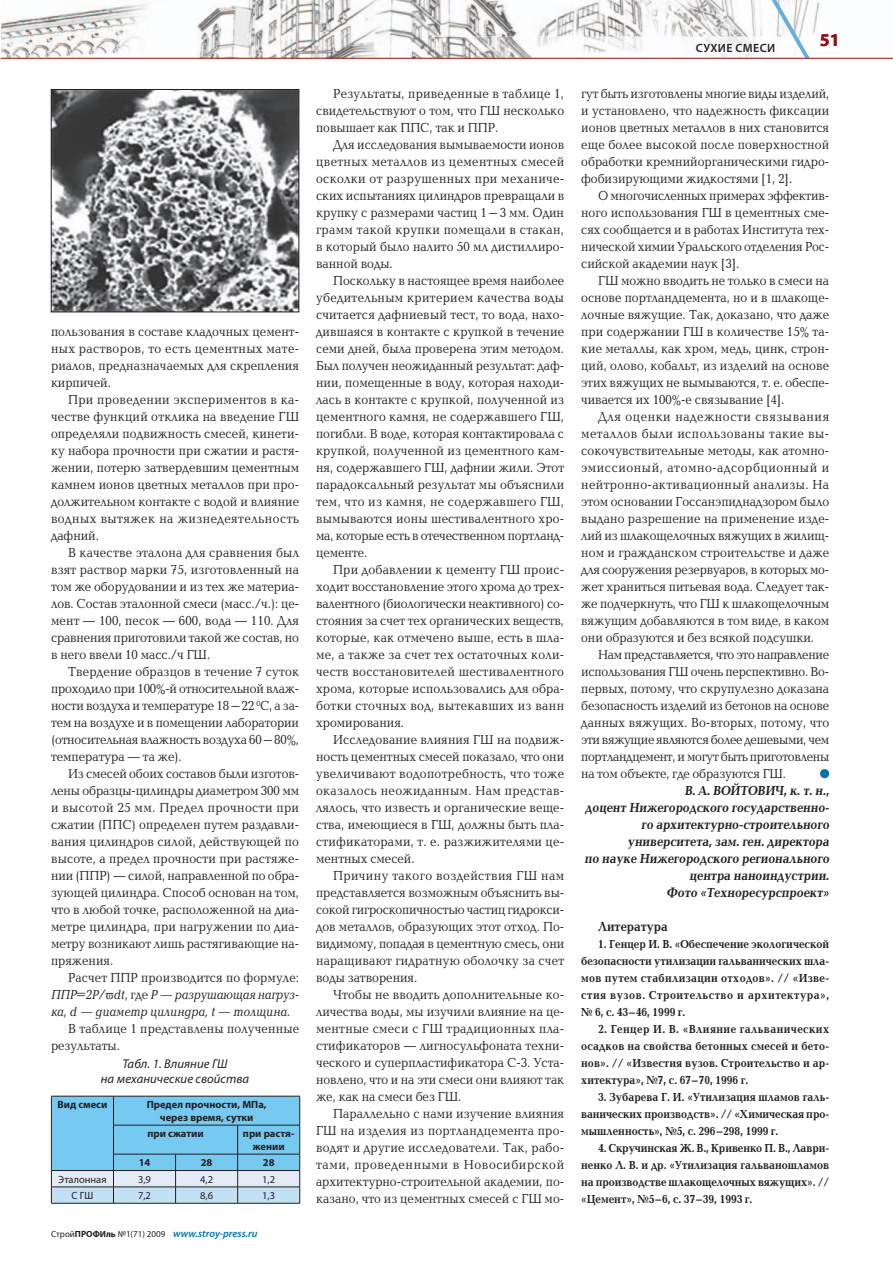
<style>
.page{position:relative;width:893px;height:1263px;background:#fff}
.page>*{position:absolute;margin:0;border:0;box-sizing:border-box;transform-origin:0 0}
.t1{font:700 18px "Myriad Pro";color:#941114}
.t2{font:13.5px/17px "Baltica C";color:#231f20;text-align:justify;scale:.9 1}
.t3{font:700 13.5px/17px "Baltica C";color:#231f20;text-align:right;scale:.9 1}
.t4{font:italic 13.5px/17px "Baltica C";color:#231f20;text-align:justify;scale:.9 1}
.t5{font:italic 12.75px/15px "Myriad Pro";letter-spacing:.005em;color:#231f20;text-align:center}
.t6{font:700 12px/17px "Baltica C";color:#231f20;text-align:justify;scale:.9 1}
.t7{font:600 12px "Myriad Pro";letter-spacing:.025em;color:#231f20}
.t8{font:700 10.5px/12.6px "Myriad Pro";color:#231f20;text-align:center}
.t9{font:italic 600 10.5px "Myriad Pro";color:#0073ae}
.t10{font:10.5px "Myriad Pro";color:#231f20}
.s1{font-style:normal}
.s2{font-weight:400;font-style:normal;font-size:9px;color:#231f20}
.s3{font-weight:700;font-style:normal;font-size:9px;color:#231f20}
</style>
<div class="page">
<img style="left:1px;top:0;width:892px;height:58px">
<img style="left:434px;top:37px;width:328px;height:21px">
<svg style="left:762px;top:0;width:48px;height:58px"></svg>
<hr style="left:1px;top:58px;width:892px;height:1px;background:#941114">
<svg style="left:51px;top:1096px;width:249px;height:107px;background:#8bc7e5"></svg>
<hr style="left:51px;top:1203px;width:249px;height:1px;background:#231f20">
<div style="left:820px;top:769px;width:9px;height:9px;background:#0073ae;border-radius:50%"></div>
<img style="left:53px;top:91px;width:244px;height:219px">
<div style="left:51px;top:89px;width:248px;height:223px;border:1px solid #231f20"></div>
<p class="t2" style="left:51px;top:324px;width:277px">пользования в составе кладочных цемент&shy;ных растворов, то есть цементных мате&shy;риалов, предназначаемых для скрепления кирпичей.</p>
<p class="t2" style="left:51px;top:392px;width:277px;text-indent:17px">При проведении экспериментов в ка&shy;честве функций отклика на введение ГШ определяли подвижность смесей, кинети&shy;ку набора прочности при сжатии и растя&shy;жении, потерю затвердевшим цементным камнем ионов цветных металлов при про&shy;должительном контакте с водой и влияние водных вытяжек на жизнедеятельность дафний.</p>
<p class="t2" style="left:51px;top:545px;width:277px;text-indent:17px">В качестве эталона для сравнения был взят раствор марки 75, изготовленный на том же оборудовании и из тех же материа&shy;лов. Состав эталонной смеси (масс./ч.): це&shy;мент — 100, песок — 600, вода — 110. Для сравнения приготовили такой же состав, но в него ввели 10 масс./ч ГШ.</p>
<p class="t2" style="left:51px;top:665px;width:277px;text-indent:17px">Твердение образцов в течение 7 суток проходило при 100%-й относительной влаж&shy;ности воздуха и температуре 18–22 <sup>0</sup>С, а за&shy;тем на воздухе и в помещении лаборатории (относительная влажность воздуха 60–80%, температура — та же).</p>
<p class="t2" style="left:51px;top:767px;width:277px;text-indent:17px">Из смесей обоих составов были изготов&shy;лены образцы-цилиндры диаметром 300 мм и высотой 25 мм. Предел прочности при сжатии (ППС) определен путем раздавли&shy;вания цилиндров силой, действующей по высоте, а предел прочности при растяже&shy;нии (ППР) — силой, направленной по обра&shy;зующей цилиндра. Способ основан на том, что в любой точке, расположенной на диа&shy;метре цилиндра, при нагружении по диа&shy;метру возникают лишь растягивающие на&shy;пряжения.</p>
<p class="t4" style="left:51px;top:971px;width:277px;text-indent:17px"><span class="s1">Расчет ППР производится по формуле:<br></span>ППР=2Р/ dt<span class="s1">, где</span> Р — разрушающая нагруз&shy;ка, d — диаметр цилиндра, t — толщина.</p>
<p class="t2" style="left:51px;top:1022px;width:277px;text-indent:17px">В таблице 1 представлены полученные результаты.</p>
<p class="t5" style="left:101px;top:1058px;width:150px">Табл. 1. Влияние ГШ<br>на механические свойства</p>
<p class="t8" style="left:58px;top:1099px;width:51px">Вид смеси</p>
<p class="t8" style="left:147px;top:1099px;width:121px">Предел прочности, МПа, через время, сутки</p>
<p class="t8" style="left:147px;top:1128px;width:58px">при сжатии</p>
<p class="t8" style="left:243px;top:1128px;width:53px">при растя&shy;жении</p>
<p class="t8" style="left:139px;top:1157px;width:13px">14</p>
<p class="t8" style="left:201px;top:1157px;width:13px">28</p>
<p class="t8" style="left:263px;top:1157px;width:13px">28</p>
<p class="t10" style="left:58px;top:1175px;width:50px">Эталонная</p>
<p class="t10" style="left:138px;top:1175px;width:14px">3,9</p>
<p class="t10" style="left:200px;top:1175px;width:14px">4,2</p>
<p class="t10" style="left:262px;top:1175px;width:14px">1,2</p>
<p class="t10" style="left:72px;top:1191px;width:23px">С ГШ</p>
<p class="t10" style="left:138px;top:1191px;width:14px">7,2</p>
<p class="t10" style="left:200px;top:1191px;width:14px">8,6</p>
<p class="t10" style="left:262px;top:1191px;width:14px">1,3</p>
<p class="t9" style="left:51px;top:1230px;width:208px"><span class="s2">Cтрой</span><span class="s3">ПРОФИль</span> <span class="s2">№1(71) 2009</span> www.stroy-press.ru</p>
<p class="t2" style="left:316px;top:86px;width:277px;text-indent:17px">Результаты, приведенные в таблице 1, свидетельствуют о том, что ГШ несколько повышает как ППС, так и ППР.</p>
<p class="t2" style="left:316px;top:137px;width:277px;text-indent:17px">Для исследования вымываемости ионов цветных металлов из цементных смесей осколки от разрушенных при механиче&shy;ских испытаниях цилиндров превращали в крупку с размерами частиц 1–3 мм. Один грамм такой крупки помещали в стакан, в который было налито 50 мл дистиллиро&shy;ванной воды.</p>
<p class="t2" style="left:316px;top:273px;width:277px;text-indent:17px">Поскольку в настоящее время наиболее убедительным критерием качества воды считается дафниевый тест, то вода, нахо&shy;дившаяся в контакте с крупкой в течение семи дней, была проверена этим методом.<br>Был получен неожиданный результат: даф&shy;нии, помещенные в воду, которая находи&shy;лась в контакте с крупкой, полученной из цементного камня, не содержавшего ГШ, погибли. В воде, которая контактировала с крупкой, полученной из цементного кам&shy;ня, содержавшего ГШ, дафнии жили. Этот парадоксальный результат мы объяснили тем, что из камня, не содержавшего ГШ, вымываются ионы шестивалентного хро&shy;ма, которые есть в отечественном портланд&shy;цементе.</p>
<p class="t2" style="left:316px;top:563px;width:277px;text-indent:17px">При добавлении к цементу ГШ проис&shy;ходит восстановление этого хрома до трех&shy;валентного (биологически неактивного) со&shy;стояния за счет тех органических веществ, которые, как отмечено выше, есть в шла&shy;ме, а также за счет тех остаточных коли&shy;честв восстановителей шестивалентного хрома, которые использовались для обра&shy;ботки сточных вод, вытекавших из ванн хромирования.</p>
<p class="t2" style="left:316px;top:733px;width:277px;text-indent:17px">Исследование влияния ГШ на подвиж&shy;ность цементных смесей показало, что они увеличивают водопотребность, что тоже оказалось неожиданным. Нам представ&shy;лялось, что известь и органические веще&shy;ства, имеющиеся в ГШ, должны быть пла&shy;стификаторами, т. е. разжижителями це&shy;ментных смесей.</p>
<p class="t2" style="left:316px;top:869px;width:277px;text-indent:17px">Причину такого воздействия ГШ нам представляется возможным объяснить вы&shy;сокой гигроскопичностью частиц гидрокси&shy;дов металлов, образующих этот отход. По&shy;видимому, попадая в цементную смесь, они наращивают гидратную оболочку за счет воды затворения.</p>
<p class="t2" style="left:316px;top:988px;width:277px;text-indent:17px">Чтобы не вводить дополнительные ко&shy;личества воды, мы изучили влияние на це&shy;ментные смеси с ГШ традиционных пла&shy;стификаторов — лигносульфоната техни&shy;ческого и суперпластификатора С-3. Уста&shy;новлено, что и на эти смеси они влияют так же, как на смеси без ГШ.</p>
<p class="t2" style="left:316px;top:1107px;width:277px;text-indent:17px">Параллельно с нами изучение влияния ГШ на изделия из портландцемента про&shy;водят и другие исследователи. Так, рабо&shy;тами, проведенными в Новосибирской архитектурно-строительной академии, по&shy;казано, что из цементных смесей с ГШ мо-</p>
<p class="t7" style="left:696px;top:44px;width:81px">СУХИЕ СМЕСИ</p>
<h1 class="t1" style="left:820px;top:34px;width:21px">51</h1>
<p class="t2" style="left:581px;top:86px;width:277px">гут быть изготовлены многие виды изделий, и установлено, что надежность фиксации ионов цветных металлов в них становится еще более высокой после поверхностной обработки кремнийорганическими гидро&shy;фобизирующими жидкостями [1, 2].</p>
<p class="t2" style="left:581px;top:188px;width:277px;text-indent:17px">О многочисленных примерах эффектив&shy;ного использования ГШ в цементных сме&shy;сях сообщается и в работах Института тех&shy;нической химии Уральского отделения Рос&shy;сийской академии наук [3].</p>
<p class="t2" style="left:581px;top:273px;width:277px;text-indent:17px">ГШ можно вводить не только в смеси на основе портландцемента, но и в шлакоще&shy;лочные вяжущие. Так, доказано, что даже при содержании ГШ в количестве 15% та&shy;кие металлы, как хром, медь, цинк, строн&shy;ций, олово, кобальт, из изделий на основе этих вяжущих не вымываются, т. е. обеспе&shy;чивается их 100%-е связывание [4].</p>
<p class="t2" style="left:581px;top:409px;width:277px;text-indent:17px">Для оценки надежности связывания металлов были использованы такие вы&shy;сокочувствительные методы, как атомно&shy;эмиссионый, атомно-адсорбционный и нейтронно-активационный анализы. На этом основании Госсанэпиднадзором было выдано разрешение на применение изде&shy;лий из шлакощелочных вяжущих в жилищ&shy;ном и гражданском строительстве и даже для сооружения резервуаров, в которых мо&shy;жет храниться питьевая вода. Следует так&shy;же подчеркнуть, что ГШ к шлакощелочным вяжущим добавляются в том виде, в каком они образуются и без всякой подсушки.</p>
<p class="t2" style="left:581px;top:648px;width:277px;text-indent:17px">Нам представляется, что это направление использования ГШ очень перспективно. Во&shy;первых, потому, что скрупулезно доказана безопасность изделий из бетонов на основе данных вяжущих. Во-вторых, потому, что эти вяжущие являются более дешевыми, чем портландцемент, и могут быть приготовлены на том объекте, где образуются ГШ.</p>
<p class="t3" style="left:585px;top:784px;width:275px">В. А. ВОЙТОВИЧ, к. т. н.,<br>доцент Нижегородского государственно&shy;го архитектурно-строительного университета, зам. ген. директора<br>по науке Нижегородского регионального центра наноиндустрии.<br>Фото «Техноресурспроект»</p>
<p class="t3" style="left:598px;top:920px;width:79px">Литература</p>
<p class="t6" style="left:581px;top:937px;width:277px;text-indent:17px">1. Генцер И. В. «Обеспечение экологической безопасности утилизации гальванических шла&shy;мов путем стабилизации отходов». // «Изве&shy;стия вузов. Строительство и архитектура», № 6, с. 43–46, 1999 г.</p>
<p class="t6" style="left:581px;top:1022px;width:277px;text-indent:17px">2. Генцер И. В. «Влияние гальванических осадков на свойства бетонных смесей и бето&shy;нов». // «Известия вузов. Строительство и ар&shy;хитектура», №7, с. 67–70, 1996 г.</p>
<p class="t6" style="left:581px;top:1090px;width:277px;text-indent:17px">3. Зубарева Г. И. «Утилизация шламов галь&shy;ванических производств». // «Химическая про&shy;мышленность», №5, с. 296–298, 1999 г.</p>
<p class="t6" style="left:581px;top:1141px;width:277px;text-indent:17px">4. Скручинская Ж. В., Кривенко П. В., Лаври&shy;ненко Л. В. и др. «Утилизация гальваношламов на производстве шлакощелочных вяжущих». // «Цемент», №5–6, с. 37–39, 1993 г.</p>
</div>
